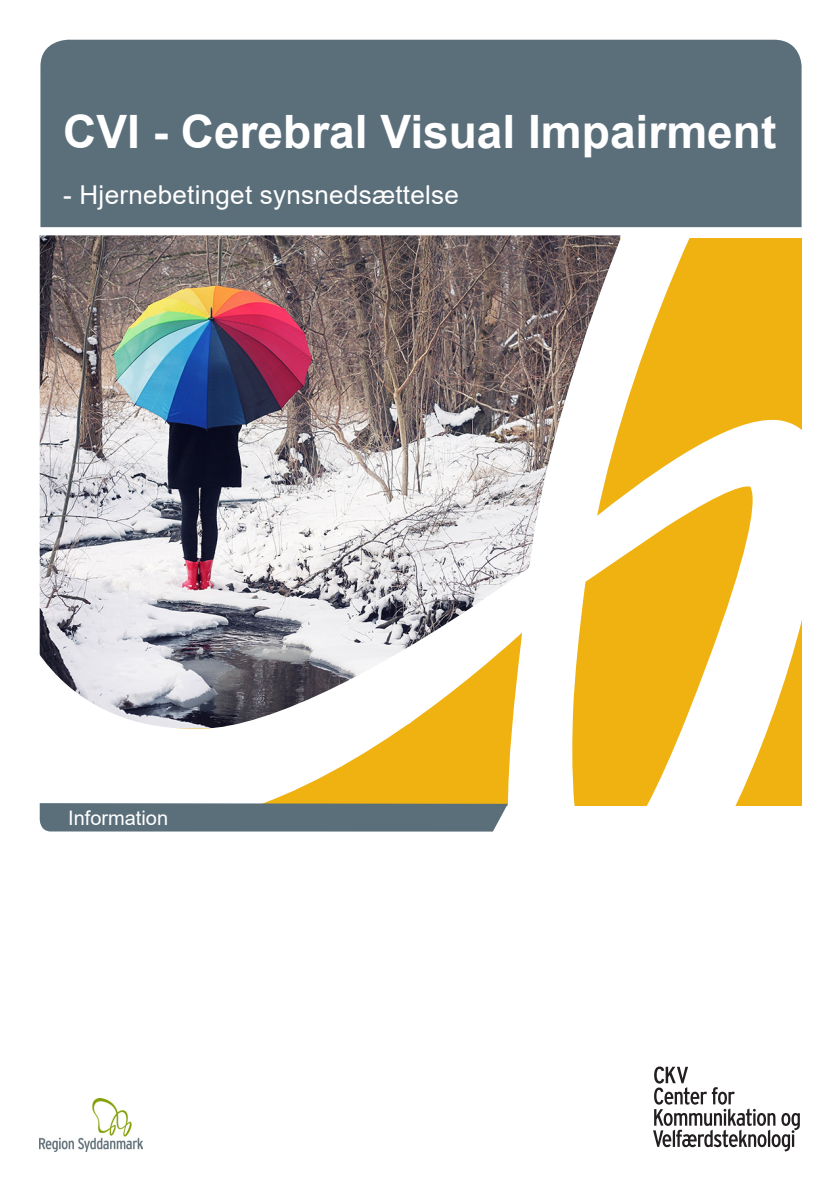
<style>
.page{position:relative;width:840px;height:1191px;background:#fff}
.page>*{position:absolute;margin:0;border:0;box-sizing:border-box;transform-origin:0 0}
.t1{font:700 46px "Arial";color:#fff}
.t2{font:26px "Arial";letter-spacing:.01em;color:#fff}
.t3{font:20px "Arial";color:#fff}
</style>
<div class="page">
<img style="left:40px;top:235px;width:762px;height:571px">
<svg style="left:653px;top:1066px;width:146px;height:85px"></svg>
<div style="left:40px;top:803px;width:470px;height:28px;background:#5b6f7b"></div>
<div style="left:40px;top:40px;width:761px;height:187px;background:#5b6f7b"></div>
<img style="left:40px;top:1098px;width:102px;height:53px">
<p class="t1" style="left:63px;top:100px;width:714px">CVI - Cerebral Visual Impairment</p>
<p class="t2" style="left:63px;top:177px;width:397px">- Hjernebetinget synsnedsættelse</p>
<p class="t3" style="left:68px;top:804px;width:102px">Information</p>
</div>
